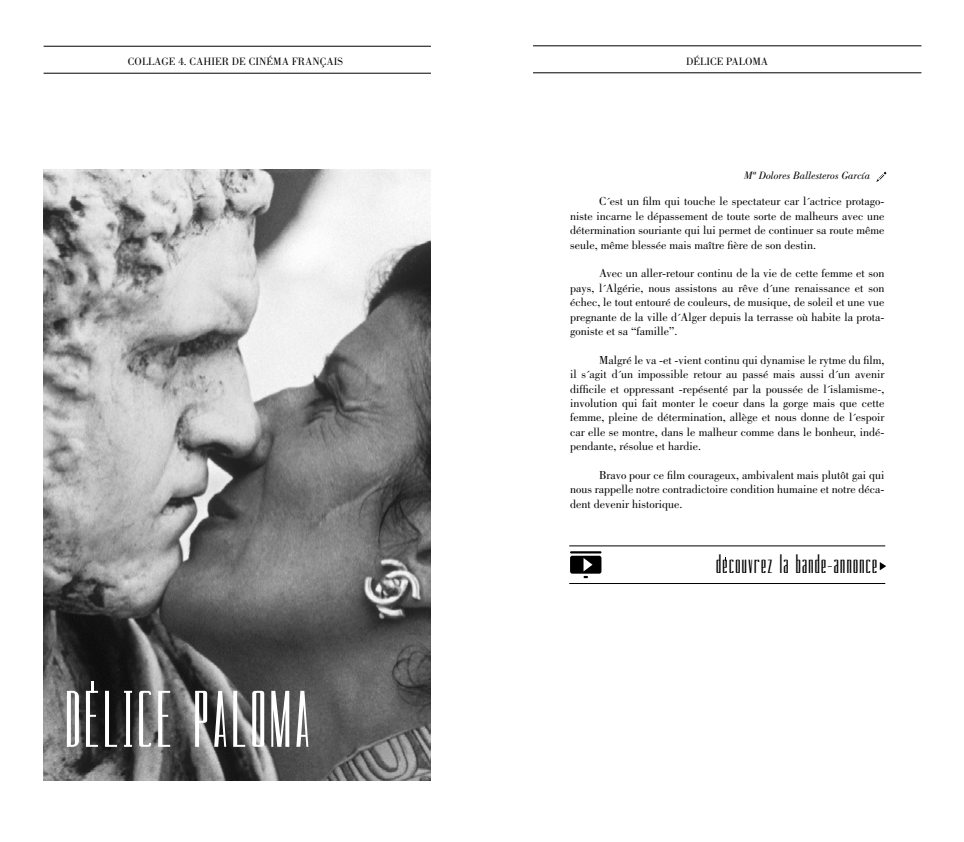
<style>
.page{position:relative;width:964px;height:842px;background:#fff}
.page>*{position:absolute;margin:0;border:0;box-sizing:border-box;transform-origin:0 0}
.t1{font:72px "Drinking";color:#fff}
.t2{font:24px "Drinking";color:#000}
.t3{font:12px/14.4px "Bodoni Std";color:#000;text-align:justify}
.t4{font:11px "Bodoni Std";color:#000}
.t5{font:italic 11px "Bodoni Std";color:#000}
</style>
<div class="page">
<hr style="left:44px;top:46px;width:387px;height:1px;background:#000">
<hr style="left:533px;top:45px;width:388px;height:1px;background:#000">
<hr style="left:44px;top:73px;width:387px;height:1px;background:#000">
<hr style="left:533px;top:72px;width:388px;height:1px;background:#000">
<img style="left:44px;top:170px;width:387px;height:610px">
<hr style="left:569px;top:545px;width:316px;height:1px;background:#000">
<hr style="left:569px;top:583px;width:316px;height:1px;background:#000">
<svg style="left:876px;top:172px;width:10px;height:10px"></svg>
<svg style="left:91px;top:681px;width:3px;height:12px"></svg>
<hr style="left:570px;top:551px;width:31px;height:2px;background:#000">
<svg style="left:570px;top:556px;width:31px;height:22px"></svg>
<svg style="left:880px;top:562px;width:6px;height:8px"></svg>
<p class="t4" style="left:128px;top:55px;width:217px">COLLAGE 4. CAHIER DE CINÉMA FRANÇAIS</p>
<h1 class="t1" style="left:63px;top:683px;width:250px">DELICE PALOMA</h1>
<p class="t4" style="left:686px;top:55px;width:84px">DÉLICE PALOMA</p>
<p class="t5" style="left:744px;top:170px;width:128px">Mª Dolores Ballesteros García</p>
<p class="t3" style="left:570px;top:194px;width:316px;text-indent:29px">C´est un film qui touche le spectateur car l´actrice protago&shy;niste incarne le dépassement de toute sorte de malheurs avec une détermination souriante qui lui permet de continuer sa route même seule, même blessée mais maître fière de son destin.</p>
<p class="t3" style="left:570px;top:266px;width:316px;text-indent:29px">Avec un aller-retour continu de la vie de cette femme et son pays, l´Algérie, nous assistons au rêve d´une renaissance et son échec, le tout entouré de couleurs, de musique, de soleil et une vue pregnante de la ville d´Alger depuis la terrasse où habite la prota&shy;goniste et sa “famille”.</p>
<p class="t3" style="left:570px;top:353px;width:316px;text-indent:29px">Malgré le va -et -vient continu qui dynamise le rytme du film, il s´agit d´un impossible retour au passé mais aussi d´un avenir difficile et oppressant -repésenté par la poussée de l´islamisme-, involution qui fait monter le coeur dans la gorge mais que cette femme, pleine de détermination, allège et nous donne de l´espoir car elle se montre, dans le malheur comme dans le bonheur, indé&shy;pendante, résolue et hardie.</p>
<p class="t3" style="left:570px;top:468px;width:316px;text-indent:29px">Bravo pour ce film courageux, ambivalent mais plutôt gai qui nous rappelle notre contradictoire condition humaine et notre déca&shy;dent devenir historique.</p>
<h2 class="t2" style="left:715px;top:552px;width:164px">decouvrez la bande-annonce</h2>
</div>
